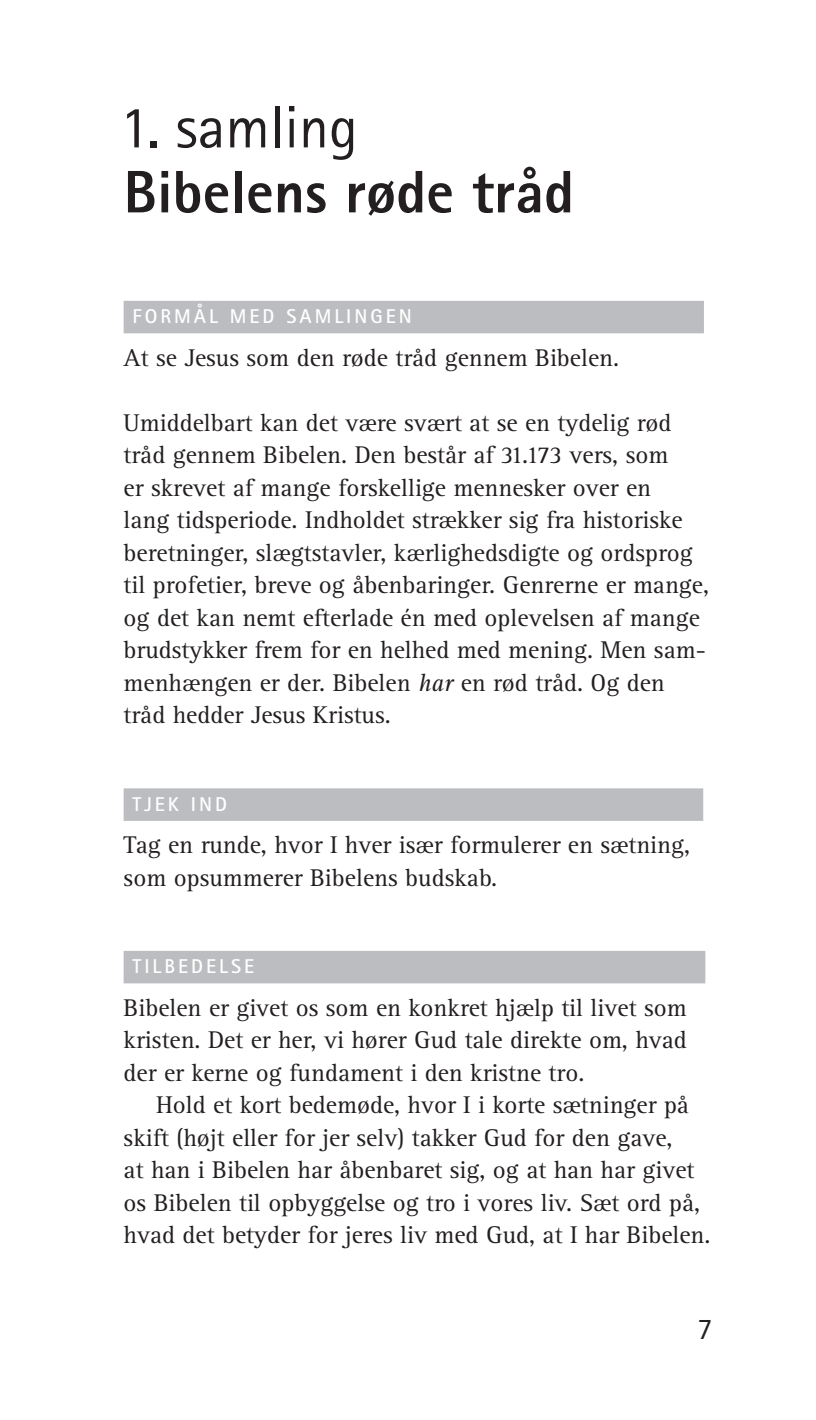
<style>
.page{position:relative;width:816px;height:1420px;background:#fff}
.page>*{position:absolute;margin:0;border:0;box-sizing:border-box;transform-origin:0 0}
.t1{font:800 60px "Rotis Sans Serif Pro";color:#231f20}
.t2{font:60px "Rotis Sans Serif Pro";color:#231f20}
.t3{font:30px "Rotis Sans Serif Pro";color:#231f20}
.t4{font:25px/32.5px "Rotis Serif Pro";color:#231f20}
.t5{font:700 20px "Rotis Sans Serif Pro";letter-spacing:.15em;color:#fff}
.s1{font-style:italic}
</style>
<div class="page">
<div style="left:124px;top:301px;width:579px;height:32px;background:#bcbdc0"></div>
<div style="left:124px;top:788px;width:578px;height:33px;background:#bcbdc0"></div>
<div style="left:124px;top:951px;width:581px;height:32px;background:#bcbdc0"></div>
<h1 class="t2" style="left:124px;top:92px;width:236px">1. samling</h1>
<h1 class="t1" style="left:124px;top:154px;width:451px">Bibelens røde tråd</h1>
<p class="t5" style="left:132px;top:304px;width:280px">FORMÅL MED SAMLINGEN</p>
<p class="t4" style="left:124px;top:341px;width:496px">At se Jesus som den røde tråd gennem Bibelen.</p>
<p class="t4" style="left:124px;top:406px;width:586px">Umiddelbart kan det være svært at se en tydelig rød tråd gennem Bibelen. Den består af 31.173 vers, som<br>er skrevet af mange forskellige mennesker over en<br>lang tidsperiode. Indholdet strækker sig fra historiske beretninger, slægtstavler, kærlighedsdigte og ordsprog til profetier, breve og åbenbaringer. Genrerne er mange, og det kan nemt efterlade én med oplevelsen af mange brudstykker frem for en helhed med mening. Men sam&shy;menhængen er der. Bibelen <span class="s1">har</span> en rød tråd. Og den tråd hedder Jesus Kristus.</p>
<p class="t5" style="left:132px;top:791px;width:96px">TJEK IND</p>
<p class="t4" style="left:124px;top:829px;width:567px">Tag en runde, hvor I hver især formulerer en sætning, som opsummerer Bibelens budskab.</p>
<p class="t5" style="left:132px;top:954px;width:123px">TILBEDELSE</p>
<p class="t4" style="left:124px;top:991px;width:564px;text-align:justify">Bibelen er givet os som en konkret hjælp til livet som kristen. Det er her, vi hører Gud tale direkte om, hvad der er kerne og fundament i den kristne tro.</p>
<p class="t4" style="left:124px;top:1089px;width:588px;text-indent:32px">Hold et kort bedemøde, hvor I i korte sætninger på skift (højt eller for jer selv) takker Gud for den gave,<br>at han i Bibelen har åbenbaret sig, og at han har givet os Bibelen til opbyggelse og tro i vores liv. Sæt ord på, hvad det betyder for jeres liv med Gud, at I har Bibelen.</p>
<p class="t3" style="left:697px;top:1311px;width:16px">7</p>
</div>
